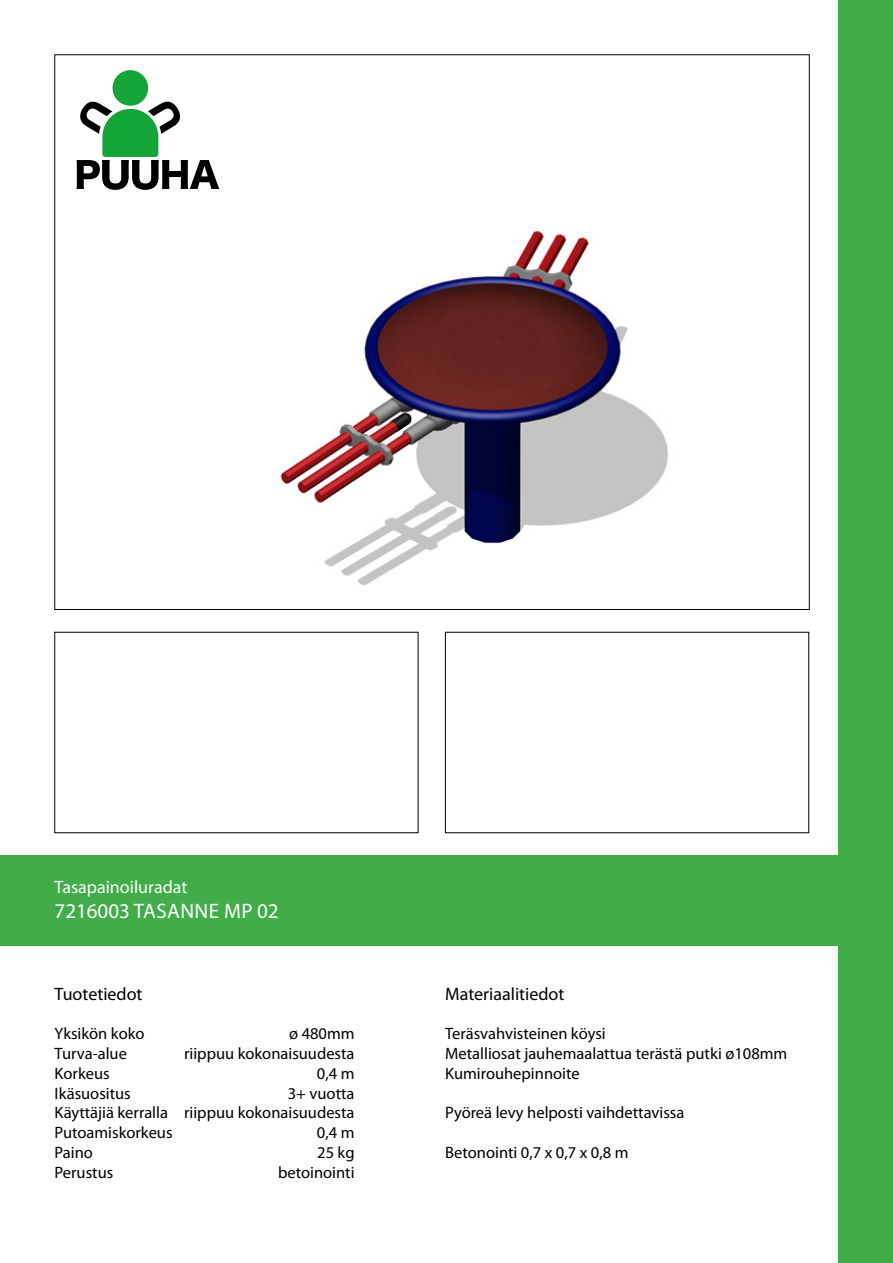
<style>
.page{position:relative;width:893px;height:1263px;background:#fff}
.page>*{position:absolute;margin:0;border:0;box-sizing:border-box;transform-origin:0 0}
.t1{font:21px "Myriad Pro";color:#fff}
.t2{font:18px "Myriad Pro";color:#000}
.t3{font:18px "Myriad Pro";color:#fff}
.t4{font:16.5px/19.8px "Myriad Pro";color:#000}
</style>
<div class="page">
<div style="left:839px;top:0;width:54px;height:1263px;background:#41ad49"></div>
<div style="left:0;top:855px;width:893px;height:91px;background:#41ad49"></div>
<svg style="left:77px;top:101px;width:142px;height:89px"></svg>
<div style="left:113px;top:70px;width:35px;height:36px;background:#13a538;border-radius:50%"></div>
<img style="left:280px;top:230px;width:389px;height:356px">
<p class="t3" style="left:55px;top:876px;width:134px">Tasapainoiluradat</p>
<p class="t1" style="left:55px;top:898px;width:226px">7216003 TASANNE MP 02</p>
<p class="t2" style="left:55px;top:982px;width:89px">Tuotetiedot</p>
<p class="t4" style="left:55px;top:1023px;width:91px">Yksikön koko</p>
<p class="t4" style="left:289px;top:1023px;width:67px">ø 480mm</p>
<p class="t4" style="left:55px;top:1043px;width:74px">Turva-alue</p>
<p class="t4" style="left:184px;top:1043px;width:172px">riippuu kokonaisuudesta</p>
<p class="t4" style="left:55px;top:1063px;width:57px">Korkeus</p>
<p class="t4" style="left:317px;top:1063px;width:39px">0,4 m</p>
<p class="t4" style="left:55px;top:1083px;width:78px">Ikäsuositus</p>
<p class="t4" style="left:55px;top:1083px;width:302px;text-align:justify;text-indent:233px">3+ vuotta Käyttäjiä kerralla riippuu kokonaisuudesta Putoamiskorkeus</p>
<p class="t4" style="left:317px;top:1122px;width:39px">0,4 m</p>
<p class="t4" style="left:55px;top:1142px;width:40px">Paino</p>
<p class="t4" style="left:317px;top:1142px;width:39px">25 kg</p>
<p class="t4" style="left:55px;top:1162px;width:60px">Perustus</p>
<p class="t4" style="left:278px;top:1162px;width:78px">betoinointi</p>
<p class="t2" style="left:445px;top:982px;width:121px">Materiaalitiedot</p>
<p class="t4" style="left:445px;top:1023px;width:344px">Teräsvahvisteinen köysi<br>Metalliosat jauhemaalattua terästä putki ø108mm<br>Kumirouhepinnoite</p>
<p class="t4" style="left:445px;top:1103px;width:241px">Pyöreä levy helposti vaihdettavissa</p>
<p class="t4" style="left:445px;top:1142px;width:185px">Betonointi 0,7 x 0,7 x 0,8 m</p>
</div>
